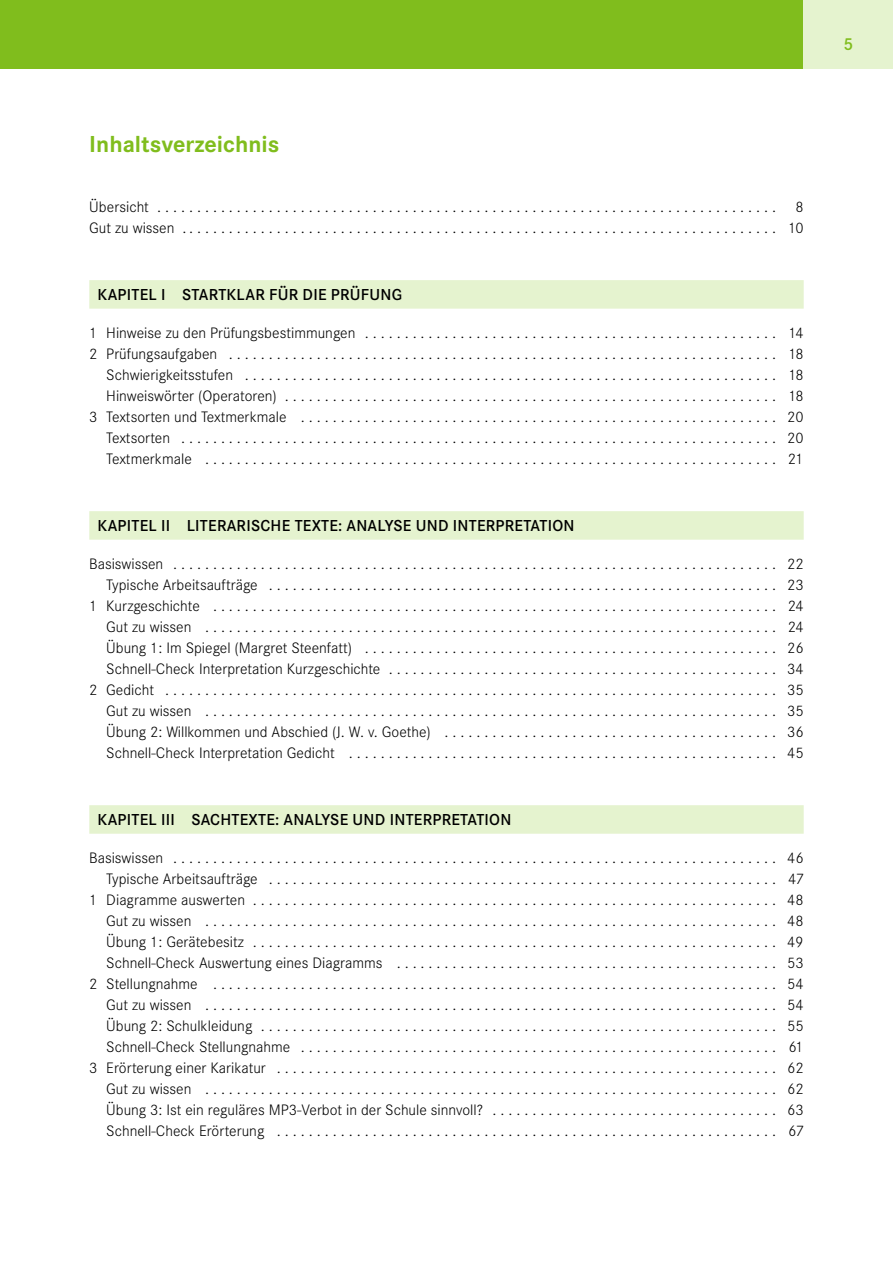
<style>
.page{position:relative;width:893px;height:1263px;background:#fff}
.page>*{position:absolute;margin:0;border:0;box-sizing:border-box;transform-origin:0 0}
._61_ÜS2_Inhaltsverze{font:700 24px "Corporate CVS";color:#80bd1d}
._72_Kolumnenziffer_1{font:18px "Corporate CVS Demi";color:#80bd1d}
._64_Inhalt_Kapitel_3{font:16.5px "Corporate CVS Demi";letter-spacing:.015em;color:#000}
._63_Inhalt_Fließ_Ein{font:15.75px "Corporate CVS Light";color:#000}
._62_Inhalt_Fließ_mit{font:15.75px "Corporate CVS Light";color:#000}
</style>
<div class="page">
<div style="left:0;top:0;width:804px;height:68px;background:#80bd1d"></div>
<div style="left:804px;top:0;width:89px;height:68px;background:#e5f3cf"></div>
<div style="left:89px;top:280px;width:715px;height:29px;background:#e5f3cf"></div>
<div style="left:89px;top:511px;width:715px;height:29px;background:#e5f3cf"></div>
<div style="left:89px;top:805px;width:715px;height:29px;background:#e5f3cf"></div>
<p class="_61_ÜS2_Inhaltsverze" style="left:89px;top:130px;width:192px">Inhaltsverzeichnis</p>
<p class="_62_Inhalt_Fließ_mit" style="left:89px;top:197px;width:680px">Übersicht . . . . . . . . . . . . . . . . . . . . . . . . . . . . . . . . . . . . . . . . . . . . . . . . . . . . . . . . . . . . . . . . . . . . . . . . . . . . .</p>
<p class="_62_Inhalt_Fließ_mit" style="left:795px;top:197px;width:10px">8</p>
<p class="_62_Inhalt_Fließ_mit" style="left:89px;top:218px;width:680px">Gut zu wissen . . . . . . . . . . . . . . . . . . . . . . . . . . . . . . . . . . . . . . . . . . . . . . . . . . . . . . . . . . . . . . . . . . . . . . . . . .</p>
<p class="_62_Inhalt_Fließ_mit" style="left:788px;top:218px;width:17px">10</p>
<p class="_64_Inhalt_Kapitel_3" style="left:98px;top:285px;width:306px">KAPITEL I STARTKLAR FÜR DIE PRÜFUNG</p>
<p class="_62_Inhalt_Fließ_mit" style="left:89px;top:323px;width:680px">1 Hinweise zu den Prüfungsbestimmungen . . . . . . . . . . . . . . . . . . . . . . . . . . . . . . . . . . . . . . . . . . . . . . . . . . .</p>
<p class="_62_Inhalt_Fließ_mit" style="left:788px;top:323px;width:17px">14</p>
<p class="_62_Inhalt_Fließ_mit" style="left:89px;top:344px;width:716px">2 Prüfungsaufgaben ..................................................................... 18</p>
<p class="_63_Inhalt_Fließ_Ein" style="left:106px;top:365px;width:663px">Schwierigkeitsstufen . . . . . . . . . . . . . . . . . . . . . . . . . . . . . . . . . . . . . . . . . . . . . . . . . . . . . . . . . . . . . . . . . .</p>
<p class="_63_Inhalt_Fließ_Ein" style="left:788px;top:365px;width:17px">18</p>
<p class="_63_Inhalt_Fließ_Ein" style="left:106px;top:386px;width:663px">Hinweiswörter (Operatoren) . . . . . . . . . . . . . . . . . . . . . . . . . . . . . . . . . . . . . . . . . . . . . . . . . . . . . . . . . . . . .</p>
<p class="_63_Inhalt_Fließ_Ein" style="left:788px;top:386px;width:17px">18</p>
<p class="_62_Inhalt_Fließ_mit" style="left:89px;top:407px;width:716px">3 Textsorten und Textmerkmale . . . . . . . . . . . . . . . . . . . . . . . . . . . . . . . . . . . . . . . . . . . . . . . . . . . . . . . . . . . 20</p>
<p class="_63_Inhalt_Fließ_Ein" style="left:106px;top:428px;width:699px">Textsorten . . . . . . . . . . . . . . . . . . . . . . . . . . . . . . . . . . . . . . . . . . . . . . . . . . . . . . . . . . . . . . . . . . . . . . . . . . 20</p>
<p class="_63_Inhalt_Fließ_Ein" style="left:106px;top:449px;width:663px">Textmerkmale . . . . . . . . . . . . . . . . . . . . . . . . . . . . . . . . . . . . . . . . . . . . . . . . . . . . . . . . . . . . . . . . . . . . . . .</p>
<p class="_63_Inhalt_Fließ_Ein" style="left:788px;top:449px;width:17px">21</p>
<p class="_64_Inhalt_Kapitel_3" style="left:98px;top:516px;width:478px">KAPITEL II LITERARISCHE TEXTE: ANALYSE UND INTERPRETATION</p>
<p class="_62_Inhalt_Fließ_mit" style="left:89px;top:554px;width:716px">Basiswissen . . . . . . . . . . . . . . . . . . . . . . . . . . . . . . . . . . . . . . . . . . . . . . . . . . . . . . . . . . . . . . . . . . . . . . . . . . . 22</p>
<p class="_63_Inhalt_Fließ_Ein" style="left:106px;top:575px;width:699px">Typische Arbeitsaufträge . . . . . . . . . . . . . . . . . . . . . . . . . . . . . . . . . . . . . . . . . . . . . . . . . . . . . . . . . . . . . . . 23</p>
<p class="_62_Inhalt_Fließ_mit" style="left:89px;top:596px;width:680px">1 Kurzgeschichte . . . . . . . . . . . . . . . . . . . . . . . . . . . . . . . . . . . . . . . . . . . . . . . . . . . . . . . . . . . . . . . . . . . . . .</p>
<p class="_62_Inhalt_Fließ_mit" style="left:788px;top:596px;width:17px">24</p>
<p class="_63_Inhalt_Fließ_Ein" style="left:106px;top:617px;width:663px">Gut zu wissen . . . . . . . . . . . . . . . . . . . . . . . . . . . . . . . . . . . . . . . . . . . . . . . . . . . . . . . . . . . . . . . . . . . . . . .</p>
<p class="_63_Inhalt_Fließ_Ein" style="left:788px;top:617px;width:17px">24</p>
<p class="_63_Inhalt_Fließ_Ein" style="left:106px;top:638px;width:699px">Übung 1: Im Spiegel (Margret Steenfatt) . . . . . . . . . . . . . . . . . . . . . . . . . . . . . . . . . . . . . . . . . . . . . . . . . . . 26</p>
<p class="_63_Inhalt_Fließ_Ein" style="left:106px;top:659px;width:699px">Schnell-Check Interpretation Kurzgeschichte . . . . . . . . . . . . . . . . . . . . . . . . . . . . . . . . . . . . . . . . . . . . . . . . 34</p>
<p class="_62_Inhalt_Fließ_mit" style="left:89px;top:680px;width:716px">2 Gedicht . . . . . . . . . . . . . . . . . . . . . . . . . . . . . . . . . . . . . . . . . . . . . . . . . . . . . . . . . . . . . . . . . . . . . . . . . . . . 35</p>
<p class="_63_Inhalt_Fließ_Ein" style="left:106px;top:701px;width:699px">Gut zu wissen . . . . . . . . . . . . . . . . . . . . . . . . . . . . . . . . . . . . . . . . . . . . . . . . . . . . . . . . . . . . . . . . . . . . . . . 35</p>
<p class="_63_Inhalt_Fließ_Ein" style="left:106px;top:722px;width:699px">Übung 2: Willkommen und Abschied (J. W. v. Goethe) . . . . . . . . . . . . . . . . . . . . . . . . . . . . . . . . . . . . . . . . . 36</p>
<p class="_63_Inhalt_Fließ_Ein" style="left:106px;top:743px;width:699px">Schnell-Check Interpretation Gedicht . . . . . . . . . . . . . . . . . . . . . . . . . . . . . . . . . . . . . . . . . . . . . . . . . . . . . 45</p>
<p class="_64_Inhalt_Kapitel_3" style="left:98px;top:810px;width:415px">KAPITEL III SACHTEXTE: ANALYSE UND INTERPRETATION</p>
<p class="_62_Inhalt_Fließ_mit" style="left:89px;top:848px;width:716px">Basiswissen . . . . . . . . . . . . . . . . . . . . . . . . . . . . . . . . . . . . . . . . . . . . . . . . . . . . . . . . . . . . . . . . . . . . . . . . . . . 46</p>
<p class="_63_Inhalt_Fließ_Ein" style="left:106px;top:869px;width:663px">Typische Arbeitsaufträge . . . . . . . . . . . . . . . . . . . . . . . . . . . . . . . . . . . . . . . . . . . . . . . . . . . . . . . . . . . . . . .</p>
<p class="_63_Inhalt_Fließ_Ein" style="left:788px;top:869px;width:17px">47</p>
<p class="_62_Inhalt_Fließ_mit" style="left:89px;top:890px;width:716px">1 Diagramme auswerten . . . . . . . . . . . . . . . . . . . . . . . . . . . . . . . . . . . . . . . . . . . . . . . . . . . . . . . . . . . . . . . . . 48</p>
<p class="_63_Inhalt_Fließ_Ein" style="left:106px;top:911px;width:699px">Gut zu wissen . . . . . . . . . . . . . . . . . . . . . . . . . . . . . . . . . . . . . . . . . . . . . . . . . . . . . . . . . . . . . . . . . . . . . . . 48</p>
<p class="_63_Inhalt_Fließ_Ein" style="left:106px;top:932px;width:699px">Übung 1: Gerätebesitz . . . . . . . . . . . . . . . . . . . . . . . . . . . . . . . . . . . . . . . . . . . . . . . . . . . . . . . . . . . . . . . . . 49</p>
<p class="_63_Inhalt_Fließ_Ein" style="left:106px;top:953px;width:699px">Schnell-Check Auswertung eines Diagramms . . . . . . . . . . . . . . . . . . . . . . . . . . . . . . . . . . . . . . . . . . . . . . . 53</p>
<p class="_62_Inhalt_Fließ_mit" style="left:89px;top:974px;width:716px">2 Stellungnahme . . . . . . . . . . . . . . . . . . . . . . . . . . . . . . . . . . . . . . . . . . . . . . . . . . . . . . . . . . . . . . . . . . . . . . 54</p>
<p class="_63_Inhalt_Fließ_Ein" style="left:106px;top:995px;width:699px">Gut zu wissen . . . . . . . . . . . . . . . . . . . . . . . . . . . . . . . . . . . . . . . . . . . . . . . . . . . . . . . . . . . . . . . . . . . . . . . 54</p>
<p class="_63_Inhalt_Fließ_Ein" style="left:106px;top:1016px;width:699px">Übung 2: Schulkleidung . . . . . . . . . . . . . . . . . . . . . . . . . . . . . . . . . . . . . . . . . . . . . . . . . . . . . . . . . . . . . . . . 55</p>
<p class="_63_Inhalt_Fließ_Ein" style="left:106px;top:1037px;width:663px">Schnell-Check Stellungnahme . . . . . . . . . . . . . . . . . . . . . . . . . . . . . . . . . . . . . . . . . . . . . . . . . . . . . . . . . . .</p>
<p class="_63_Inhalt_Fließ_Ein" style="left:788px;top:1037px;width:17px">61</p>
<p class="_62_Inhalt_Fließ_mit" style="left:89px;top:1058px;width:716px">3 Erörterung einer Karikatur . . . . . . . . . . . . . . . . . . . . . . . . . . . . . . . . . . . . . . . . . . . . . . . . . . . . . . . . . . . . . . 62</p>
<p class="_63_Inhalt_Fließ_Ein" style="left:106px;top:1079px;width:699px">Gut zu wissen . . . . . . . . . . . . . . . . . . . . . . . . . . . . . . . . . . . . . . . . . . . . . . . . . . . . . . . . . . . . . . . . . . . . . . . 62</p>
<p class="_63_Inhalt_Fließ_Ein" style="left:106px;top:1100px;width:699px">Übung 3: Ist ein reguläres MP3-Verbot in der Schule sinnvoll? . . . . . . . . . . . . . . . . . . . . . . . . . . . . . . . . . . . 63</p>
<p class="_63_Inhalt_Fließ_Ein" style="left:106px;top:1121px;width:663px">Schnell-Check Erörterung . . . . . . . . . . . . . . . . . . . . . . . . . . . . . . . . . . . . . . . . . . . . . . . . . . . . . . . . . . . . . .</p>
<p class="_63_Inhalt_Fließ_Ein" style="left:788px;top:1121px;width:17px">67</p>
<p class="_72_Kolumnenziffer_1" style="left:843px;top:34px;width:11px">5</p>
</div>
